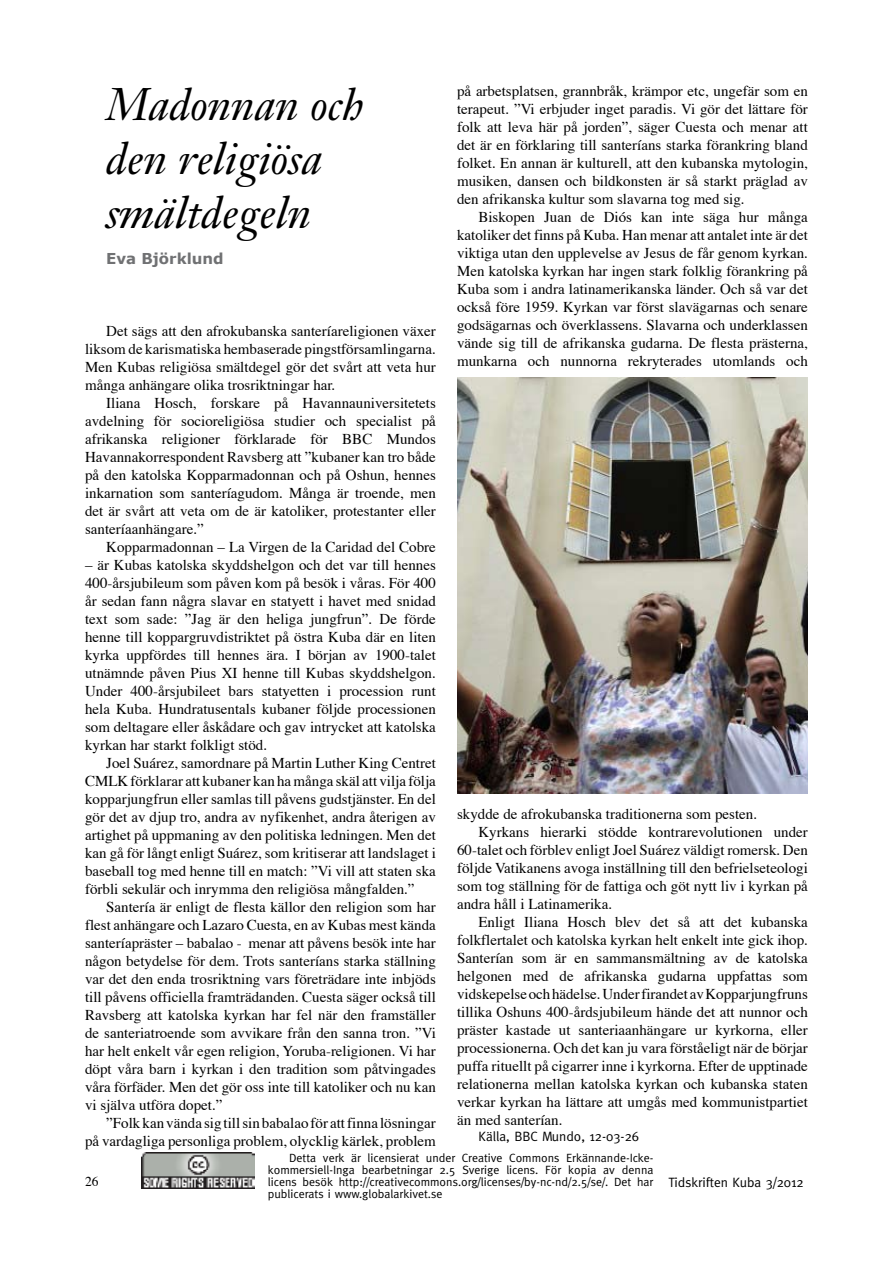
<style>
.page{position:relative;width:893px;height:1263px;background:#fff}
.page>*{position:absolute;margin:0;border:0;box-sizing:border-box;transform-origin:0 0}
.t1{font:italic 45px/54px "Janson Text";color:#000}
.t2{font:15px/18px "Times";color:#000;text-align:justify}
.t3{font:700 15px "Verdana";color:#707173}
.t4{font:13.5px "Meta";color:#000}
.t5{font:13.5px "Times";color:#000}
.t6{font:12px/12px "Meta";color:#000;text-align:justify}
</style>
<div class="page">
<img style="left:142px;top:1152px;width:112px;height:36px">
<img style="left:457px;top:377px;width:351px;height:417px">
<h1 class="t1" style="left:106px;top:78px;width:260px">Madonnan och den religiösa smältdegeln</h1>
<p class="t3" style="left:106px;top:249px;width:119px">Eva Björklund</p>
<p class="t2" style="left:85px;top:320px;width:352px;text-indent:21px">Det sägs att den afrokubanska santeríareligionen växer liksom de karismatiska hembaserade pingstförsamlingarna.<br>Men Kubas religiösa smältdegel gör det svårt att veta hur många anhängare olika trosriktningar har.</p>
<p class="t2" style="left:85px;top:392px;width:352px;text-indent:21px">Iliana Hosch, forskare på Havannauniversitetets avdelning för socioreligiösa studier och specialist på afrikanska religioner förklarade för BBC Mundos Havannakorrespondent Ravsberg att ”kubaner kan tro både på den katolska Kopparmadonnan och på Oshun, hennes inkarnation som santeríagudom. Många är troende, men det är svårt att veta om de är katoliker, protestanter eller santeríaanhängare.”</p>
<p class="t2" style="left:106px;top:536px;width:331px">Kopparmadonnan – La Virgen de la Caridad del Cobre</p>
<p class="t2" style="left:85px;top:554px;width:352px">– är Kubas katolska skyddshelgon och det var till hennes 400-årsjubileum som påven kom på besök i våras. För 400 år sedan fann några slavar en statyett i havet med snidad text som sade: ”Jag är den heliga jungfrun”. De förde henne till koppargruvdistriktet på östra Kuba där en liten kyrka uppfördes till hennes ära. I början av 1900-talet utnämnde påven Pius XI henne till Kubas skyddshelgon.<br>Under 400-årsjubileet bars statyetten i procession runt hela Kuba. Hundratusentals kubaner följde processionen som deltagare eller åskådare och gav intrycket att katolska kyrkan har starkt folkligt stöd.</p>
<p class="t2" style="left:85px;top:752px;width:352px;text-indent:21px">Joel Suárez, samordnare på Martin Luther King Centret CMLK förklarar att kubaner kan ha många skäl att vilja följa kopparjungfrun eller samlas till påvens gudstjänster. En del gör det av djup tro, andra av nyfikenhet, andra återigen av artighet på uppmaning av den politiska ledningen. Men det kan gå för långt enligt Suárez, som kritiserar att landslaget i baseball tog med henne till en match: ”Vi vill att staten ska förbli sekulär och inrymma den religiösa mångfalden.”</p>
<p class="t2" style="left:85px;top:896px;width:352px;text-indent:21px">Santería är enligt de flesta källor den religion som har flest anhängare och Lazaro Cuesta, en av Kubas mest kända santeríapräster – babalao - menar att påvens besök inte har någon betydelse för dem. Trots santeríans starka ställning var det den enda trosriktning vars företrädare inte inbjöds till påvens officiella framträdanden. Cuesta säger också till Ravsberg att katolska kyrkan har fel när den framställer de santeriatroende som avvikare från den sanna tron. ”Vi har helt enkelt vår egen religion, Yoruba-religionen. Vi har döpt våra barn i kyrkan i den tradition som påtvingades våra förfäder. Men det gör oss inte till katoliker och nu kan vi själva utföra dopet.”</p>
<p class="t2" style="left:85px;top:1112px;width:352px;text-align:right">”Folk kan vända sig till sin babalao för att finna lösningar<br>på vardagliga personliga problem, olycklig kärlek, problem</p>
<p class="t2" style="left:457px;top:81px;width:352px">på arbetsplatsen, grannbråk, krämpor etc, ungefär som en terapeut. ”Vi erbjuder inget paradis. Vi gör det lättare för folk att leva här på jorden”, säger Cuesta och menar att det är en förklaring till santeríans starka förankring bland folket. En annan är kulturell, att den kubanska mytologin, musiken, dansen och bildkonsten är så starkt präglad av den afrikanska kultur som slavarna tog med sig.</p>
<p class="t2" style="left:457px;top:207px;width:352px;text-indent:21px">Biskopen Juan de Diós kan inte säga hur många katoliker det finns på Kuba. Han menar att antalet inte är det viktiga utan den upplevelse av Jesus de får genom kyrkan.<br>Men katolska kyrkan har ingen stark folklig förankring på Kuba som i andra latinamerikanska länder. Och så var det också före 1959. Kyrkan var först slavägarnas och senare godsägarnas och överklassens. Slavarna och underklassen vände sig till de afrikanska gudarna. De flesta prästerna, munkarna och nunnorna rekryterades utomlands och</p>
<p class="t2" style="left:457px;top:804px;width:301px">skydde de afrokubanska traditionerna som pesten.</p>
<p class="t2" style="left:478px;top:822px;width:331px">Kyrkans hierarki stödde kontrarevolutionen under</p>
<p class="t2" style="left:457px;top:840px;width:352px">60-talet och förblev enligt Joel Suárez väldigt romersk. Den</p>
<p class="t2" style="left:457px;top:858px;width:352px">följde Vatikanens avoga inställning till den befrielseteologi</p>
<p class="t2" style="left:457px;top:876px;width:352px">som tog ställning för de fattiga och göt nytt liv i kyrkan på</p>
<p class="t2" style="left:457px;top:894px;width:156px">andra håll i Latinamerika.</p>
<p class="t2" style="left:478px;top:912px;width:331px">Enligt Iliana Hosch blev det så att det kubanska</p>
<p class="t2" style="left:457px;top:930px;width:352px">folkflertalet och katolska kyrkan helt enkelt inte gick ihop.</p>
<p class="t2" style="left:457px;top:948px;width:352px">Santerían som är en sammansmältning av de katolska</p>
<p class="t2" style="left:457px;top:966px;width:352px">helgonen med de afrikanska gudarna uppfattas som</p>
<p class="t2" style="left:457px;top:984px;width:352px">vidskepelse och hädelse. Under firandet av Kopparjungfruns</p>
<p class="t2" style="left:457px;top:1002px;width:352px">tillika Oshuns 400-årdsjubileum hände det att nunnor och</p>
<p class="t2" style="left:457px;top:1020px;width:352px">präster kastade ut santeriaanhängare ur kyrkorna, eller</p>
<p class="t2" style="left:457px;top:1038px;width:352px">processionerna. Och det kan ju vara förståeligt när de börjar</p>
<p class="t2" style="left:457px;top:1056px;width:352px">puffa rituellt på cigarrer inne i kyrkorna. Efter de upptinade</p>
<p class="t2" style="left:457px;top:1074px;width:352px">relationerna mellan katolska kyrkan och kubanska staten</p>
<p class="t2" style="left:457px;top:1092px;width:352px">verkar kyrkan ha lättare att umgås med kommunistpartiet</p>
<p class="t2" style="left:457px;top:1110px;width:107px">än med santerían.</p>
<p class="t4" style="left:478px;top:1129px;width:162px">Källa, BBC Mundo, 12-03-26</p>
<p class="t6" style="left:268px;top:1151px;width:387px;text-indent:21px">Detta verk är licensierat under Creative Commons Erkännande-Icke&shy;kommersiell-Inga bearbetningar 2.5 Sverige licens. För kopia av denna licens besök http://creativecommons.org/licenses/by-nc-nd/2.5/se/. Det har publicerats i www.globalarkivet.se</p>
<p class="t5" style="left:85px;top:1169px;width:15px">26</p>
<p class="t4" style="left:668px;top:1174px;width:137px">Tidskriften Kuba 3/2012</p>
</div>
